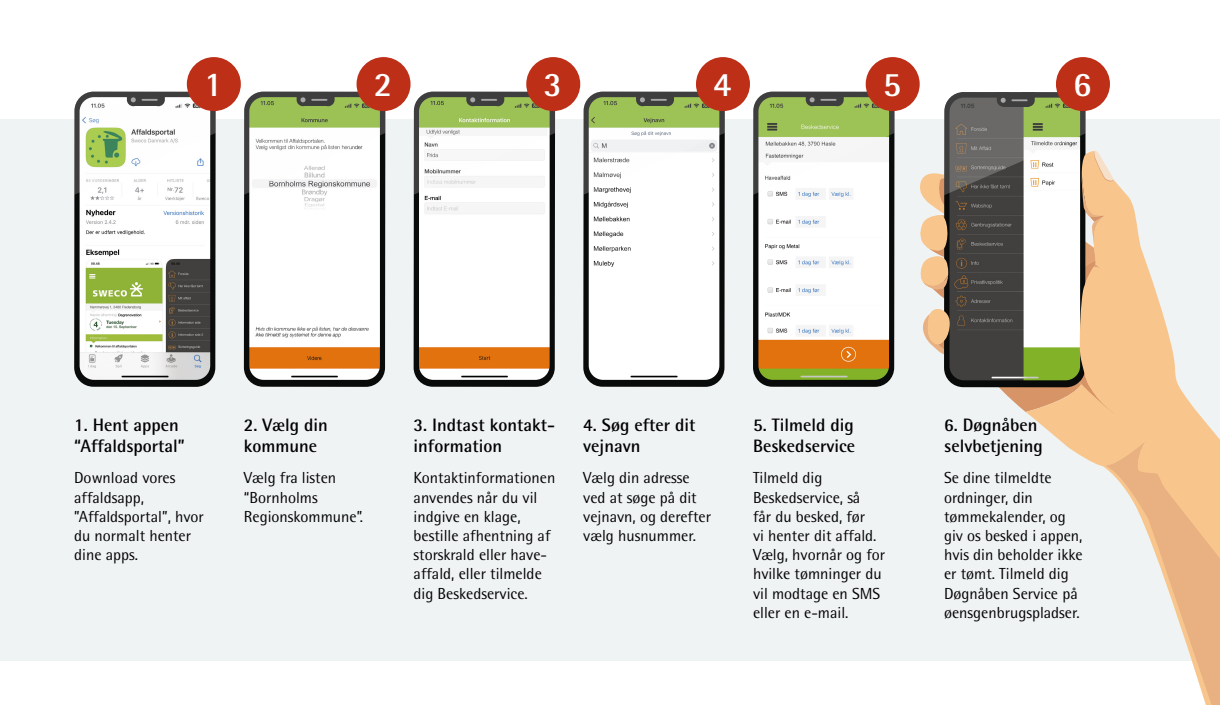
<style>
.page{position:relative;width:1220px;height:705px;background:#fff}
.page>*{position:absolute;margin:0;border:0;box-sizing:border-box;transform-origin:0 0}
.Stort_tal{font:700 34.3px "Rotis Semi Sans Std";color:#fff}
.t1{font:700 18px/21.6px "Rotis Semi Sans Std";color:#020203}
.Brød{font:16px/19.2px "Rotis Semi Sans Std";color:#020203}
</style>
<div class="page">
<div style="left:0;top:120px;width:1220px;height:541px;background:#f0f3f4"></div>
<svg style="left:74px;top:198px;width:142px;height:189px;background:#292a2a"></svg>
<img style="left:80px;top:198px;width:130px;height:182px">
<svg style="left:74px;top:92px;width:142px;height:106px"></svg>
<svg style="left:244px;top:198px;width:141px;height:189px;background:#181919"></svg>
<img style="left:249px;top:198px;width:131px;height:182px">
<svg style="left:244px;top:92px;width:141px;height:106px"></svg>
<svg style="left:414px;top:198px;width:141px;height:189px;background:#1a1b1b"></svg>
<img style="left:419px;top:198px;width:131px;height:182px">
<svg style="left:414px;top:92px;width:141px;height:106px"></svg>
<svg style="left:583px;top:107px;width:142px;height:280px;background:#2d2e2e"></svg>
<div style="left:589px;top:198px;width:130px;height:182px;background:#fff"></div>
<svg style="left:584px;top:92px;width:141px;height:106px"></svg>
<svg style="left:753px;top:198px;width:142px;height:189px;background:#242626"></svg>
<img style="left:758px;top:198px;width:131px;height:182px">
<svg style="left:753px;top:92px;width:142px;height:106px"></svg>
<svg style="left:919px;top:92px;width:301px;height:613px"></svg>
<div style="left:187px;top:57px;width:54px;height:54px;background:#be2f18;border-radius:50%"></div>
<div style="left:357px;top:57px;width:54px;height:54px;background:#be2f18;border-radius:50%"></div>
<div style="left:526px;top:57px;width:54px;height:54px;background:#be2f18;border-radius:50%"></div>
<div style="left:696px;top:57px;width:54px;height:54px;background:#be2f18;border-radius:50%"></div>
<div style="left:866px;top:57px;width:54px;height:54px;background:#be2f18;border-radius:50%"></div>
<div style="left:1056px;top:57px;width:54px;height:54px;background:#be2f18;border-radius:50%"></div>
<p class="Stort_tal" style="left:204px;top:64px;width:20px">1</p>
<p class="Stort_tal" style="left:374px;top:64px;width:20px">2</p>
<p class="Stort_tal" style="left:544px;top:64px;width:20px">3</p>
<p class="Stort_tal" style="left:713px;top:64px;width:20px">4</p>
<p class="Stort_tal" style="left:883px;top:64px;width:20px">5</p>
<p class="Stort_tal" style="left:1073px;top:64px;width:20px">6</p>
<p class="t1" style="left:74px;top:413px;width:112px">1. Hent appen “Affaldsportal”</p>
<p class="Brød" style="left:74px;top:468px;width:131px">Download vores affaldsapp, ”Affaldsportal”, hvor du normalt henter dine apps.</p>
<p class="t1" style="left:244px;top:413px;width:86px">2. Vælg din kommune</p>
<p class="Brød" style="left:244px;top:468px;width:121px">Vælg fra listen “Bornholms<br>Regionskommune”.</p>
<p class="t1" style="left:414px;top:413px;width:143px">3. Indtast kontakt&shy;information</p>
<p class="Brød" style="left:414px;top:468px;width:143px">Kontaktinformationen anvendes når du vil indgive en klage, bestille afhentning af storskrald eller have&shy;affald, eller tilmelde dig Beskedservice.</p>
<p class="t1" style="left:583px;top:413px;width:114px">4. Søg efter dit vejnavn</p>
<p class="Brød" style="left:583px;top:468px;width:129px">Vælg din adresse ved at søge på dit vejnavn, og derefter vælg husnummer.</p>
<p class="t1" style="left:753px;top:413px;width:104px">5. Tilmeld dig<br>Beskedservice</p>
<p class="Brød" style="left:753px;top:468px;width:134px">Tilmeld dig<br>Beskedservice, så<br>får du besked, før<br>vi henter dit affald.<br>Vælg, hvornår og for hvilke tømninger du vil modtage en SMS eller en e-mail.</p>
<p class="t1" style="left:944px;top:413px;width:100px">6. Døgnåben selvbetjening</p>
<p class="Brød" style="left:944px;top:468px;width:140px">Se dine tilmeldte ordninger, din tømmekalender, og giv os besked i appen, hvis din beholder ikke er tømt. Tilmeld dig<br>Døgnåben Service på øensgenbrugspladser.</p>
</div>
